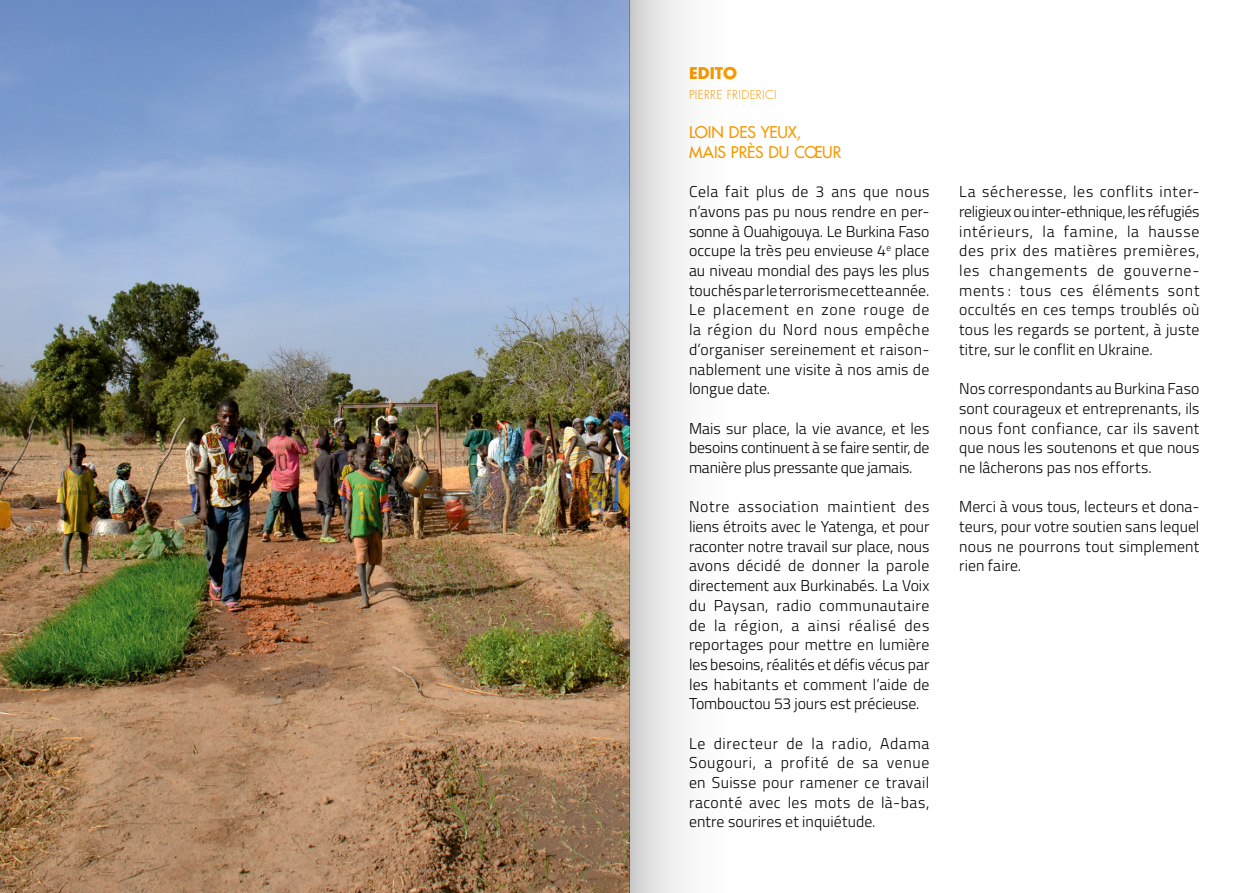
<style>
.page{position:relative;width:1259px;height:893px;background:#fff}
.page>*{position:absolute;margin:0;border:0;box-sizing:border-box;transform-origin:0 0}
.t1{font:300 15.75px/19.6px "Titillium Web";letter-spacing:.005em;color:#000;text-align:justify}
.t2{font:500 15.75px/19.6px "Futura Std";letter-spacing:-.005em;color:#f69a00}
.t3{font:700 15.75px "Futura Std";letter-spacing:.005em;color:#f69a00}
.t4{font:300 12px "Futura Std";letter-spacing:.025em;color:#f69a00}
</style>
<div class="page">
<img style="left:0;top:0;width:629px;height:893px">
<div style="left:629px;top:0;width:119px;height:893px;background:linear-gradient(to right,#d7d7d7,#fff)"></div>
<p class="t3" style="left:689px;top:63px;width:50px">EDITO</p>
<p class="t4" style="left:689px;top:87px;width:89px">PIERRE FRIDERICI</p>
<p class="t2" style="left:689px;top:123px;width:154px">LOIN DES YEUX,<br>MAIS PRÈS DU CŒUR</p>
<p class="t1" style="left:689px;top:181px;width:242px">Cela fait plus de 3 ans que nous n’avons pas pu nous rendre en per&shy;sonne à Ouahigouya. Le Burkina Faso occupe la très peu envieuse 4<sup>e</sup> place au niveau mondial des pays les plus touchés par le terrorisme cette année.<br>Le placement en zone rouge de la région du Nord nous empêche d’organiser sereinement et raison&shy;nablement une visite à nos amis de longue date.</p>
<p class="t1" style="left:689px;top:417px;width:242px">Mais sur place, la vie avance, et les besoins continuent à se faire sentir, de manière plus pressante que jamais.</p>
<p class="t1" style="left:689px;top:496px;width:242px">Notre association maintient des liens étroits avec le Yatenga, et pour raconter notre travail sur place, nous avons décidé de donner la parole directement aux Burkinabés. La Voix du Paysan, radio communautaire de la région, a ainsi réalisé des reportages pour mettre en lumière les besoins, réalités et défis vécus par les habitants et comment l’aide de Tombouctou 53 jours est précieuse.</p>
<p class="t1" style="left:689px;top:732px;width:242px">Le directeur de la radio, Adama Sougouri, a profité de sa venue en Suisse pour ramener ce travail raconté avec les mots de là-bas, entre sourires et inquiétude.</p>
<p class="t1" style="left:959px;top:181px;width:242px">La sécheresse, les conflits inter&shy;religieux ou inter-ethnique, les réfugiés intérieurs, la famine, la hausse des prix des matières premières, les changements de gouverne&shy;ments : tous ces éléments sont occultés en ces temps troublés où tous les regards se portent, à juste titre, sur le conflit en Ukraine.</p>
<p class="t1" style="left:959px;top:378px;width:242px">Nos correspondants au Burkina Faso sont courageux et entreprenants, ils nous font confiance, car ils savent que nous les soutenons et que nous ne lâcherons pas nos efforts.</p>
<p class="t1" style="left:959px;top:496px;width:242px">Merci à vous tous, lecteurs et dona&shy;teurs, pour votre soutien sans lequel nous ne pourrons tout simplement rien faire.</p>
</div>
